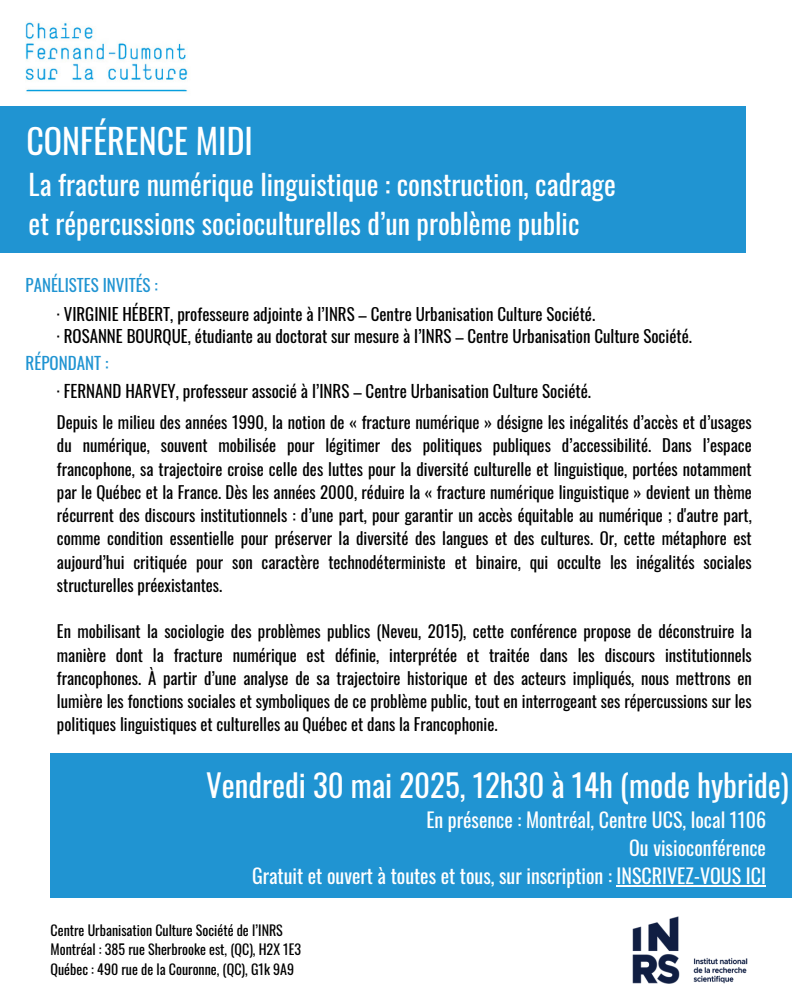
<style>
.page{position:relative;width:792px;height:1008px;background:#fff}
.page>*{position:absolute;margin:0;border:0;box-sizing:border-box;transform-origin:0 0}
.t1{font:34px "Oswald";color:#fff}
.t2{font:31px "Oswald";color:#fff}
.t3{font:28px/39px "Oswald";color:#fff}
.t4{font:20px/27.8px "Oswald";color:#fff;text-align:right}
.t5{font:17px "Oswald";color:#000}
.t6{font:17px "Oswald";color:#2094d2}
.t7{font:16.9px "Oswald";color:#000}
.t8{font:16.7px/23.2px "Oswald";color:#000;text-align:justify}
.t9{font:14px "Oswald";color:#000}
</style>
<div class="page">
<div style="left:0;top:106px;width:745px;height:147px;background:#2094d2"></div>
<div style="left:51px;top:754px;width:741px;height:144px;background:#2094d2"></div>
<hr style="left:617px;top:885px;width:149px;height:2px;background:#fff">
<img style="left:26px;top:22px;width:162px;height:70px">
<img style="left:632px;top:916px;width:116px;height:68px">
<p class="t1" style="left:26px;top:114px;width:228px">CONFÉRENCE MIDI</p>
<p class="t3" style="left:29px;top:164px;width:589px">La fracture numérique linguistique : construction, cadrage et répercussions socioculturelles d’un problème public</p>
<p class="t6" style="left:26px;top:272px;width:134px">PANÉLISTES INVITÉS :</p>
<h4 class="t7" style="left:57px;top:301px;width:540px">∙ VIRGINIE HÉBERT, professeure adjointe à l’INRS – Centre Urbanisation Culture Société.</h4>
<h4 class="t7" style="left:57px;top:323px;width:637px">∙ ROSANNE BOURQUE, étudiante au doctorat sur mesure à l’INRS – Centre Urbanisation Culture Société.</h4>
<p class="t6" style="left:26px;top:350px;width:84px">RÉPONDANT :</p>
<h4 class="t5" style="left:57px;top:377px;width:536px">∙ FERNAND HARVEY, professeur associé à l’INRS – Centre Urbanisation Culture Société.</h4>
<h1 class="t8" style="left:57px;top:410px;width:696px">Depuis le milieu des années 1990, la notion de « fracture numérique » désigne les inégalités d’accès et d’usages du numérique, souvent mobilisée pour légitimer des politiques publiques d’accessibilité. Dans l’espace francophone, sa trajectoire croise celle des luttes pour la diversité culturelle et linguistique, portées notamment par le Québec et la France. Dès les années 2000, réduire la « fracture numérique linguistique » devient un thème récurrent des discours institutionnels : d’une part, pour garantir un accès équitable au numérique ; d'autre part, comme condition essentielle pour préserver la diversité des langues et des cultures. Or, cette métaphore est aujourd’hui critiquée pour son caractère technodéterministe et binaire, qui occulte les inégalités sociales structurelles préexistantes.</h1>
<h3 class="t8" style="left:57px;top:619px;width:696px">En mobilisant la sociologie des problèmes publics (Neveu, 2015), cette conférence propose de déconstruire la manière dont la fracture numérique est définie, interprétée et traitée dans les discours institutionnels francophones. À partir d’une analyse de sa trajectoire historique et des acteurs impliqués, nous mettrons en lumière les fonctions sociales et symboliques de ce problème public, tout en interrogeant ses répercussions sur les politiques linguistiques et culturelles au Québec et dans la Francophonie.</h3>
<h4 class="t2" style="left:206px;top:761px;width:584px">Vendredi 30 mai 2025, 12h30 à 14h (mode hybride)</h4>
<h4 class="t4" style="left:252px;top:805px;width:516px">En présence : Montréal, Centre UCS, local 1106<br>Ou visioconférence<br>Gratuit et ouvert à toutes et tous, sur inscription : INSCRIVEZ-VOUS ICI</h4>
<h2 class="t9" style="left:51px;top:919px;width:234px">Centre Urbanisation Culture Société de l’INRS</h2>
<p class="t9" style="left:51px;top:939px;width:252px">Montréal : 385 rue Sherbrooke est, (QC), H2X 1E3</p>
<p class="t9" style="left:51px;top:958px;width:245px">Québec : 490 rue de la Couronne, (QC), G1k 9A9</p>
</div>
